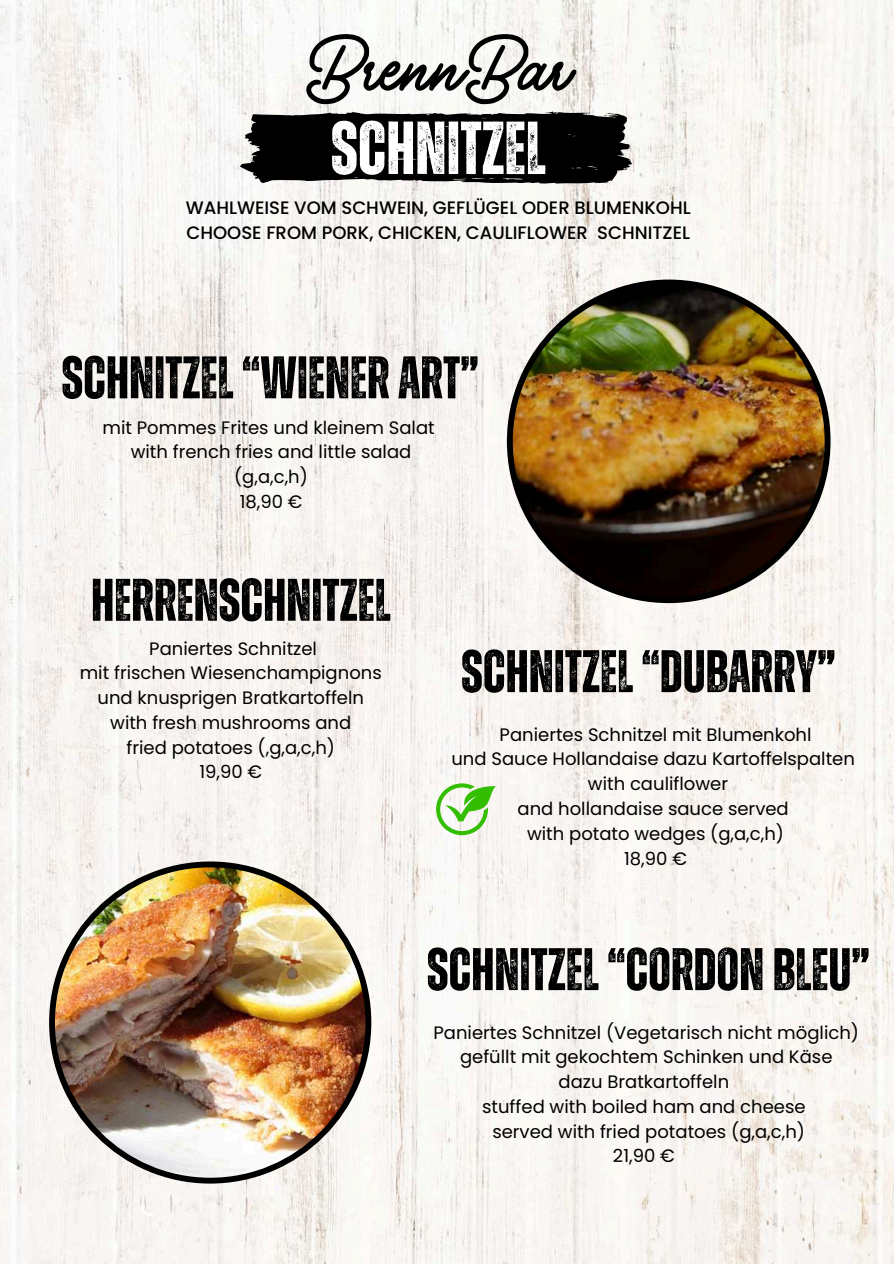
<style>
.page{position:relative;width:894px;height:1264px;background:#fff}
.page>*{position:absolute;margin:0;border:0;box-sizing:border-box;transform-origin:0 0}
.t1{font:80.85px "Vintage Rotter";color:#000}
.t2{font:700 75px "Zuume Rough";color:#fff}
.t3{font:700 60px "Zuume Rough";color:#000}
.t4{font:18px/24.8px "Poppins";color:#000;text-align:center}
.t5{font:500 18px/24.8px "Poppins";color:#000}
</style>
<div class="page">
<img style="left:0;top:0;width:893px;height:1263px">
<svg style="left:141px;top:1204px;width:11px;height:11px"></svg>
<img style="left:506px;top:279px;width:324px;height:324px">
<svg style="left:240px;top:111px;width:391px;height:73px"></svg>
<img style="left:49px;top:861px;width:322px;height:322px">
<svg style="left:436px;top:783px;width:59px;height:52px"></svg>
<h1 class="t1" style="left:305px;top:17px;width:267px">BrennBar</h1>
<h2 class="t2" style="left:330px;top:108px;width:216px">SCHNITZEL</h2>
<p class="t5" style="left:186px;top:196px;width:506px">WAHLWEISE VOM SCHWEIN, GEFLÜGEL ODER BLUMENKOHL<br>CHOOSE FROM PORK, CHICKEN, CAULIFLOWER SCHNITZEL</p>
<h3 class="t3" style="left:61px;top:346px;width:418px">SCHNITZEL &lt;WIENER ART=</h3>
<p class="t4" style="left:102px;top:415px;width:334px">mit Pommes Frites und kleinem Salat with french fries and little salad (g,a,c,h)<br>18,90 €</p>
<h3 class="t3" style="left:91px;top:568px;width:301px">HERRENSCHNITZEL</h3>
<p class="t4" style="left:80px;top:636px;width:303px">Paniertes Schnitzel<br>mit frischen Wiesenchampignons und knusprigen Bratkartoffeln with fresh mushrooms and<br>fried potatoes (,g,a,c,h)<br>19,90 €</p>
<h3 class="t3" style="left:461px;top:639px;width:375px">SCHNITZEL &lt;DUBARRY=</h3>
<p class="t4" style="left:451px;top:722px;width:405px">Paniertes Schnitzel mit Blumenkohl<br>und Sauce Hollandaise dazu Kartoffelspalten with cauliflower<br>and hollandaise sauce served<br>with potato wedges (g,a,c,h)<br>18,90 €</p>
<h3 class="t3" style="left:426px;top:937px;width:444px">SCHNITZEL &lt;CORDON BLEU=</h3>
<p class="t4" style="left:433px;top:1020px;width:427px">Paniertes Schnitzel (Vegetarisch nicht möglich) gefüllt mit gekochtem Schinken und Käse<br>dazu Bratkartoffeln<br>stuffed with boiled ham and cheese<br>served with fried potatoes (g,a,c,h)<br>21,90 €</p>
</div>
